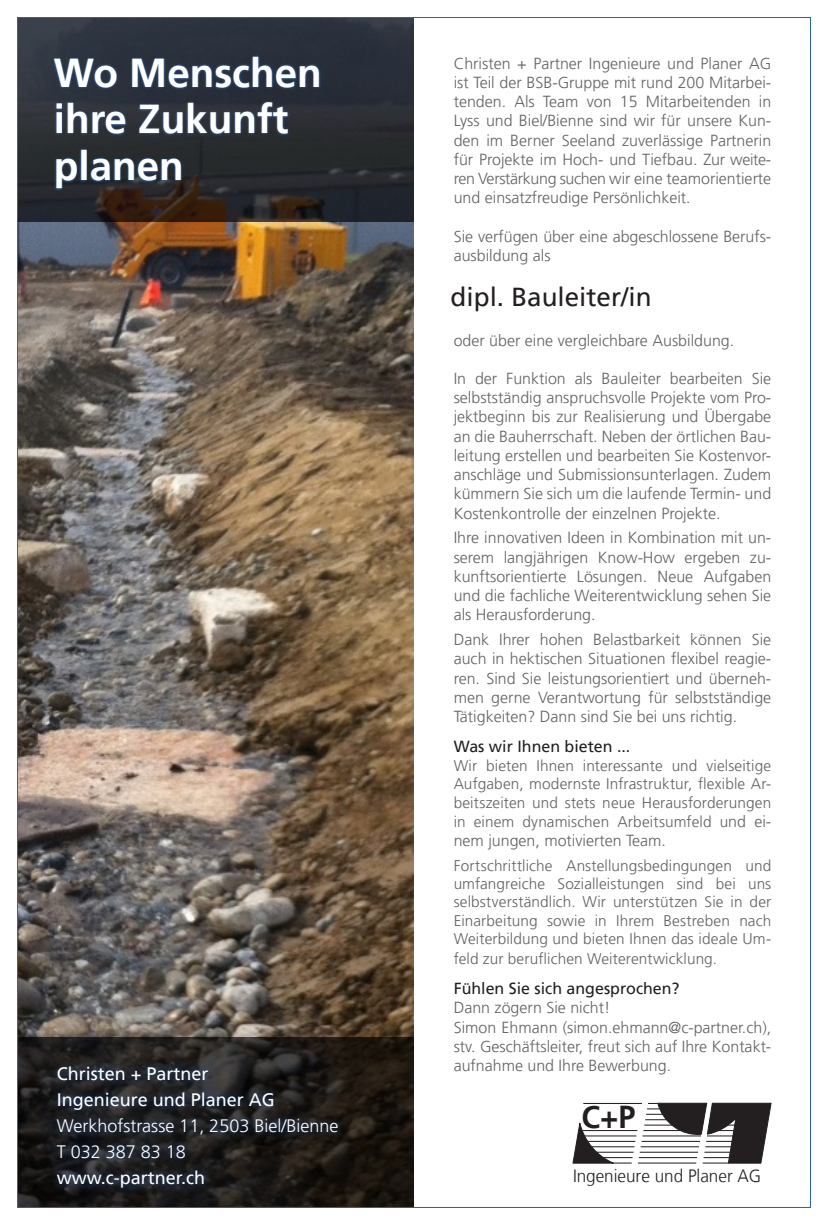
<style>
.page{position:relative;width:828px;height:1225px;background:#fff}
.page>*{position:absolute;margin:0;border:0;box-sizing:border-box;transform-origin:0 0}
.t1{font:700 40.2px "Frutiger LT";color:#fff}
.t2{font:700 31.6px "Frutiger LT";color:#231f20;scale:.96 1}
.t3{font:26px "Frutiger LT";color:#231f20}
.t4{font:18px "Frutiger LT";color:#fff}
.t5{font:300 18px "Frutiger LT";color:#fff}
.t6{font:300 17.8px "Frutiger LT";color:#231f20;scale:.96 1}
.t7{font:300 16px/19.2px "Frutiger LT";color:#636366;text-align:justify}
.t8{font:16px "Frutiger LT";color:#231f20}
.t9{font:300 15.4px/18.6px "Frutiger LT";letter-spacing:.005em;color:#636366;text-align:justify}
.s1{font-size:16px}
</style>
<div class="page">
<img style="left:19px;top:221px;width:395px;height:816px">
<svg style="left:19px;top:19px;width:395px;height:202px;background:#2a2c32"></svg>
<svg style="left:19px;top:1037px;width:395px;height:169px;background:#1d1915"></svg>
<svg style="left:52px;top:55px;width:270px;height:136px;background:#29374b"></svg>
<div style="left:48px;top:1057px;width:298px;height:139px;background:#2b62ae;opacity:.75"></div>
<hr style="left:588px;top:1141px;width:47px;height:1px;background:#231f20">
<hr style="left:592px;top:1146px;width:42px;height:1px;background:#231f20">
<hr style="left:597px;top:1151px;width:36px;height:1px;background:#231f20">
<hr style="left:642px;top:1135px;width:59px;height:1px;background:#231f20">
<hr style="left:643px;top:1130px;width:37px;height:1px;background:#231f20">
<hr style="left:641px;top:1141px;width:59px;height:1px;background:#231f20">
<hr style="left:640px;top:1146px;width:59px;height:1px;background:#231f20">
<hr style="left:640px;top:1151px;width:58px;height:1px;background:#231f20">
<hr style="left:639px;top:1157px;width:58px;height:1px;background:#231f20">
<hr style="left:638px;top:1162px;width:58px;height:1px;background:#231f20">
<svg style="left:573px;top:1122px;width:59px;height:41px"></svg>
<svg style="left:644px;top:1102px;width:127px;height:61px"></svg>
<hr style="left:582px;top:1130px;width:55px;height:1px;background:#231f20">
<hr style="left:583px;top:1103px;width:59px;height:1px;background:#231f20">
<hr style="left:582px;top:1135px;width:54px;height:1px;background:#231f20">
<p class="t1" style="left:54px;top:49px;width:269px">Wo Menschen</p>
<p class="t1" style="left:54px;top:96px;width:236px">ihre Zukunft</p>
<p class="t1" style="left:54px;top:142px;width:131px">planen</p>
<p class="t4" style="left:57px;top:1063px;width:153px">Christen + Partner</p>
<p class="t4" style="left:57px;top:1089px;width:220px">Ingenieure und Planer AG</p>
<p class="t5" style="left:57px;top:1115px;width:283px">Werkhofstrasse 11, 2503 Biel/Bienne</p>
<p class="t5" style="left:57px;top:1141px;width:131px">T 032 387 83 18</p>
<p class="t4" style="left:57px;top:1167px;width:150px">www.c-partner.ch</p>
<p class="t7" style="left:454px;top:54px;width:319px">Christen + Partner Ingenieure und Planer AG ist Teil der BSB-Gruppe mit rund 200 Mitarbei&shy;tenden. Als Team von 15 Mitarbeitenden in Lyss und Biel/Bienne sind wir für unsere Kun&shy;den im Berner Seeland zuverlässige Partnerin für Projekte im Hoch- und Tiefbau. Zur weite&shy;ren Verstärkung suchen wir eine teamorientierte und einsatzfreudige Persönlichkeit.</p>
<p class="t7" style="left:454px;top:226px;width:319px">Sie verfügen über eine abgeschlossene Berufs&shy;ausbildung als</p>
<p class="t3" style="left:451px;top:282px;width:202px">dipl. Bauleiter/in</p>
<p class="t7" style="left:454px;top:331px;width:282px">oder über eine vergleichbare Ausbildung.</p>
<p class="t7" style="left:454px;top:369px;width:319px">In der Funktion als Bauleiter bearbeiten Sie selbstständig anspruchsvolle Projekte vom Pro&shy;jektbeginn bis zur Realisierung und Übergabe an die Bauherrschaft. Neben der örtlichen Bau&shy;leitung erstellen und bearbeiten Sie Kostenvor&shy;anschläge und Submissionsunterlagen. Zudem kümmern Sie sich um die laufende Termin- und Kostenkontrolle der einzelnen Projekte.</p>
<p class="t7" style="left:454px;top:528px;width:319px">Ihre innovativen Ideen in Kombination mit un&shy;serem langjährigen Know-How ergeben zu&shy;kunftsorientierte Lösungen. Neue Aufgaben und die fachliche Weiterentwicklung sehen Sie als Herausforderung.</p>
<p class="t7" style="left:454px;top:630px;width:319px">Dank Ihrer hohen Belastbarkeit können Sie auch in hektischen Situationen flexibel reagie&shy;ren. Sind Sie leistungsorientiert und überneh&shy;men gerne Verantwortung für selbstständige Tätigkeiten? Dann sind Sie bei uns richtig.</p>
<p class="t8" style="left:454px;top:737px;width:178px">Was wir Ihnen bieten ...</p>
<p class="t9" style="left:454px;top:756px;width:319px">Wir bieten Ihnen interessante und vielseitige Aufgaben, modernste Infrastruktur, flexible Ar&shy;beitszeiten und stets neue Herausforderungen in einem dynamischen Arbeitsumfeld u<span class="s1">nd ei-</span></p>
<p class="t7" style="left:454px;top:831px;width:214px">nem jungen, motivierten Team.</p>
<p class="t9" style="left:454px;top:856px;width:319px">Fortschrittliche Anstellungsbedingungen und umfangreiche Sozialleistungen sind bei uns selbstverständlich. Wir unterstützen Sie in der Einarbeitung sowie in Ihrem Bestreben nach Weiterbildung und bieten Ihnen das ideale Um&shy;feld zur beruflichen Weiterentwicklung.</p>
<p class="t8" style="left:454px;top:979px;width:227px">Fühlen Sie sich angesprochen?</p>
<p class="t7" style="left:454px;top:998px;width:158px">Dann zögern Sie nicht!</p>
<p class="t7" style="left:454px;top:1017px;width:319px">Simon Ehmann (simon.ehmann@c-partner.ch), stv. Geschäftsleiter, freut sich auf Ihre Kontakt&shy;aufnahme und Ihre Bewerbung.</p>
<p class="t2" style="left:581px;top:1098px;width:58px">C+P</p>
<p class="t6" style="left:573px;top:1165px;width:198px">Ingenieure und Planer AG</p>
</div>
